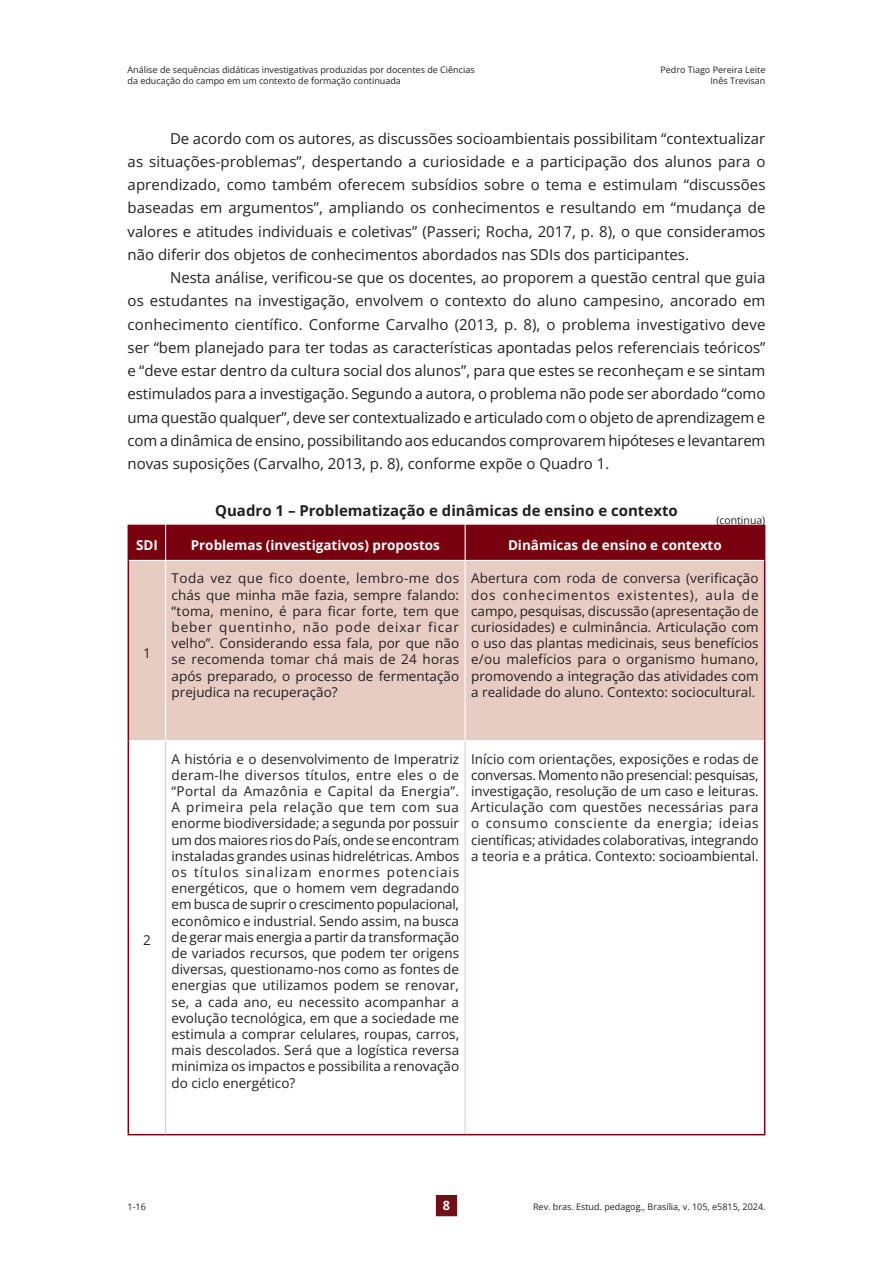
<style>
.page{position:relative;width:893px;height:1263px;background:#fff}
.page>*{position:absolute;margin:0;border:0;box-sizing:border-box;transform-origin:0 0}
._01_-_Corpo_do_texto{font:15px/23.2px "Open Sans";color:#231f20;text-align:justify}
._01_-_Titulo_Tabelas__quadros__graficos_e{font:700 15px "Open Sans";color:#231f20}
._01_-_Texto_Tabela{font:13.5px/16.2px "Open Sans";color:#231f20;text-align:justify}
._01_-_Cabeça_Tabela{font:700 13.5px "Open Sans";color:#fff}
.t1{font:700 12.75px "Open Sans";color:#fff}
._01_-_Texto_Tabela-2{font:10.5px "Open Sans";color:#231f20}
.t2{font:9px/10.5px "Open Sans";color:#231f20}
</style>
<div class="page">
<div style="left:436px;top:1195px;width:21px;height:21px;background:#720e15"></div>
<div style="left:129px;top:525px;width:635px;height:35px;background:#79000d"></div>
<div style="left:129px;top:561px;width:635px;height:179px;background:#e7ccc4"></div>
<hr style="left:128px;top:560px;width:1px;height:181px;background:#79000d">
<hr style="left:764px;top:560px;width:1px;height:181px;background:#79000d">
<hr style="left:128px;top:741px;width:1px;height:393px;background:#79000d">
<hr style="left:764px;top:741px;width:1px;height:393px;background:#79000d">
<hr style="left:128px;top:525px;width:1px;height:35px;background:#79000d">
<hr style="left:764px;top:525px;width:1px;height:35px;background:#79000d">
<hr style="left:165px;top:561px;width:1px;height:179px;background:#fff">
<hr style="left:465px;top:561px;width:1px;height:179px;background:#fff">
<hr style="left:165px;top:525px;width:1px;height:35px;background:#fff">
<hr style="left:465px;top:525px;width:1px;height:35px;background:#fff">
<hr style="left:165px;top:741px;width:1px;height:393px;background:#e7ccc4">
<hr style="left:465px;top:741px;width:1px;height:393px;background:#e7ccc4">
<hr style="left:128px;top:1134px;width:38px;height:1px;background:#79000d">
<hr style="left:166px;top:1134px;width:299px;height:1px;background:#79000d">
<hr style="left:465px;top:1134px;width:300px;height:1px;background:#79000d">
<p class="t2" style="left:128px;top:65px;width:349px">Análise de sequências didáticas investigativas produzidas por docentes de Ciências da educação do campo em um contexto de formação continuada</p>
<p class="t2" style="left:660px;top:65px;width:107px;text-align:right">Pedro Tiago Pereira Leite<br>Inês Trevisan</p>
<p class="_01_-_Corpo_do_texto" style="left:128px;top:126px;width:639px;text-indent:43px">De acordo com os autores, as discussões socioambientais possibilitam “contextualizar as situações-problemas”, despertando a curiosidade e a participação dos alunos para o aprendizado, como também oferecem subsídios sobre o tema e estimulam “discussões baseadas em argumentos”, ampliando os conhecimentos e resultando em “mudança de valores e atitudes individuais e coletivas” (Passeri; Rocha, 2017, p. 8), o que consideramos não diferir dos objetos de conhecimentos abordados nas SDIs dos participantes.</p>
<p class="_01_-_Corpo_do_texto" style="left:128px;top:266px;width:639px;text-indent:43px">Nesta análise, verificou-se que os docentes, ao proporem a questão central que guia os estudantes na investigação, envolvem o contexto do aluno campesino, ancorado em conhecimento científico. Conforme Carvalho (2013, p. 8), o problema investigativo deve ser “bem planejado para ter todas as características apontadas pelos referenciais teóricos” e “deve estar dentro da cultura social dos alunos”, para que estes se reconheçam e se sintam estimulados para a investigação. Segundo a autora, o problema não pode ser abordado “como uma questão qualquer”, deve ser contextualizado e articulado com o objeto de aprendizagem e com a dinâmica de ensino, possibilitando aos educandos comprovarem hipóteses e levantarem novas suposições (Carvalho, 2013, p. 8), conforme expõe o Quadro 1.</p>
<p class="_01_-_Titulo_Tabelas__quadros__graficos_e" style="left:215px;top:500px;width:464px">Quadro 1 – Problematização e dinâmicas de ensino e contexto</p>
<p class="_01_-_Cabeça_Tabela" style="left:136px;top:536px;width:23px">SDI</p>
<p class="_01_-_Cabeça_Tabela" style="left:191px;top:536px;width:251px">Problemas (investigativos) propostos</p>
<p class="_01_-_Cabeça_Tabela" style="left:508px;top:536px;width:215px">Dinâmicas de ensino e contexto</p>
<p class="_01_-_Texto_Tabela-2" style="left:716px;top:513px;width:51px">(continua)</p>
<p class="_01_-_Texto_Tabela" style="left:143px;top:644px;width:9px">1</p>
<p class="_01_-_Texto_Tabela" style="left:143px;top:931px;width:9px">2</p>
<p class="_01_-_Texto_Tabela" style="left:172px;top:570px;width:289px">Toda vez que fico doente, lembro-me dos chás que minha mãe fazia, sempre falando: “toma, menino, é para ficar forte, tem que beber quentinho, não pode deixar ficar velho”. Considerando essa fala, por que não se recomenda tomar chá mais de 24 horas após preparado, o processo de fermentação prejudica na recuperação?</p>
<p class="_01_-_Texto_Tabela" style="left:471px;top:570px;width:289px">Abertura com roda de conversa (verificação dos conhecimentos existentes), aula de campo, pesquisas, discussão (apresentação de curiosidades) e culminância. Articulação com o uso das plantas medicinais, seus benefícios e/ou malefícios para o organismo humano, promovendo a integração das atividades com a realidade do aluno. Contexto: sociocultural.</p>
<p class="_01_-_Texto_Tabela" style="left:172px;top:750px;width:289px">A história e o desenvolvimento de Imperatriz deram-lhe diversos títulos, entre eles o de “Portal da Amazônia e Capital da Energia”.<br>A primeira pela relação que tem com sua enorme biodiversidade; a segunda por possuir um dos maiores rios do País, onde se encontram instaladas grandes usinas hidrelétricas. Ambos os títulos sinalizam enormes potenciais energéticos, que o homem vem degradando em busca de suprir o crescimento populacional, econômico e industrial. Sendo assim, na busca de gerar mais energia a partir da transformação de variados recursos, que podem ter origens diversas, questionamo-nos como as fontes de energias que utilizamos podem se renovar, se, a cada ano, eu necessito acompanhar a evolução tecnológica, em que a sociedade me estimula a comprar celulares, roupas, carros, mais descolados. Será que a logística reversa minimiza os impactos e possibilita a renovação do ciclo energético?</p>
<p class="_01_-_Texto_Tabela" style="left:471px;top:750px;width:289px">Início com orientações, exposições e rodas de conversas. Momento não presencial: pesquisas, investigação, resolução de um caso e leituras.<br>Articulação com questões necessárias para o consumo consciente da energia; ideias científicas; atividades colaborativas, integrando a teoria e a prática. Contexto: socioambiental.</p>
<p class="t1" style="left:443px;top:1197px;width:9px">8</p>
<p class="t2" style="left:128px;top:1201px;width:20px">1-16</p>
<p class="t2" style="left:533px;top:1201px;width:234px">Rev. bras. Estud. pedagog., Brasília, v. 105, e5815, 2024.</p>
</div>
